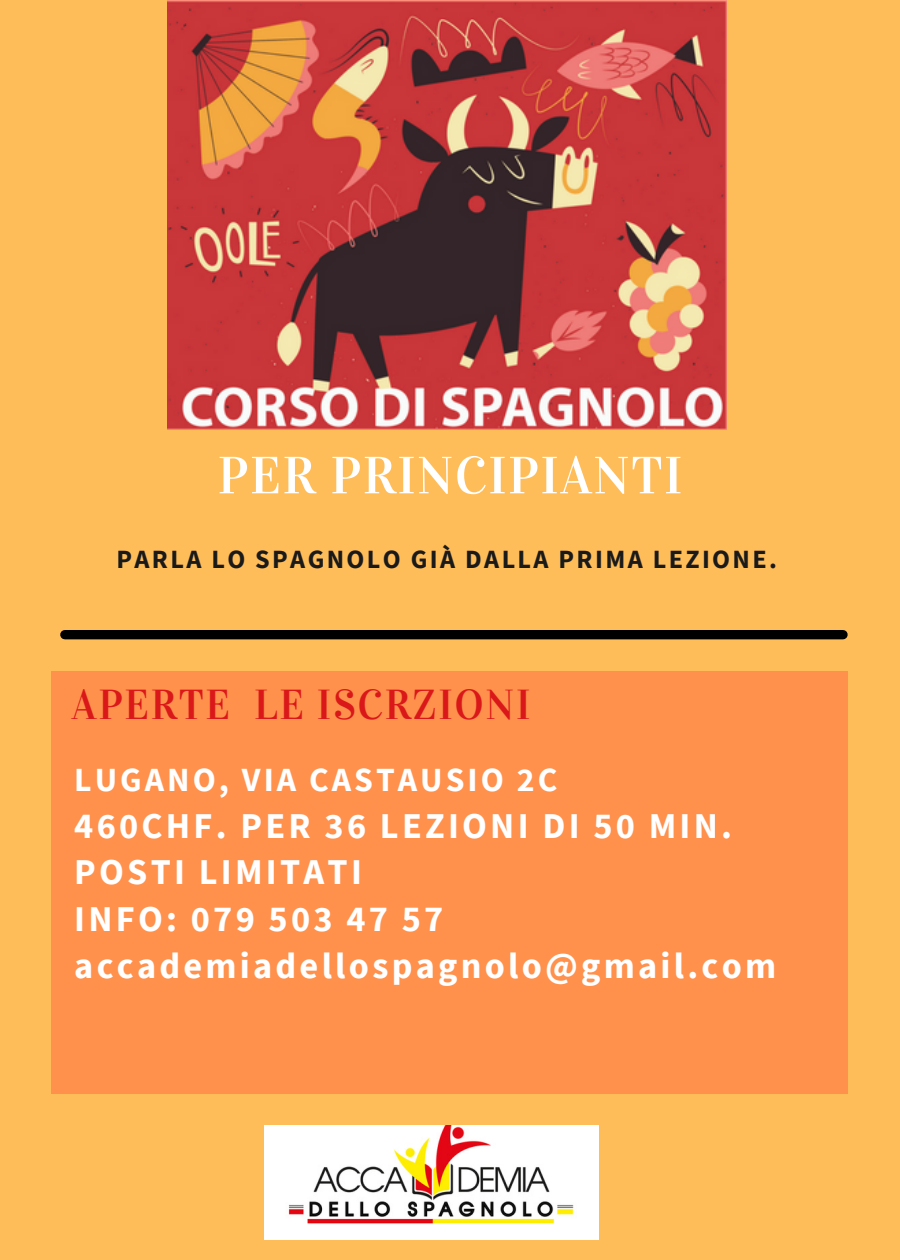
<style>
.page{position:relative;width:900px;height:1260px;background:#ffbd59}
.page>*{position:absolute;margin:0;border:0;box-sizing:border-box;transform-origin:0 0}
.t1{font:52.25px "Vidaloka";letter-spacing:.03em;color:#fff}
.t2{font:41.75px "Vidaloka";letter-spacing:.04em;color:#db1819}
.t3{font:700 36.25px "Source Sans Pro";letter-spacing:.09em;color:#fff}
.t4{font:700 33.75px "Source Sans Pro";letter-spacing:.09em;color:#fff}
.t5{font:700 26.25px "Source Sans Pro";letter-spacing:.09em;color:#1a1a1a}
</style>
<div class="page">
<div style="left:52px;top:671px;width:796px;height:423px;background:#ff914d"></div>
<img style="left:265px;top:1125px;width:333px;height:115px">
<div style="left:65px;top:630px;width:778px;height:9px;background:#000"></div>
<img style="left:167px;top:0;width:559px;height:429px">
<p class="t1" style="left:218px;top:444px;width:466px">PER PRINCIPIANTI</p>
<p class="t5" style="left:117px;top:543px;width:662px">PARLA LO SPAGNOLO GIÀ DALLA PRIMA LEZIONE.</p>
<p class="t2" style="left:71px;top:680px;width:461px">APERTE LE ISCRZIONI</p>
<p class="t4" style="left:74px;top:758px;width:485px">LUGANO, VIA CASTAUSIO 2C</p>
<p class="t3" style="left:74px;top:802px;width:659px">460CHF. PER 36 LEZIONI DI 50 MIN.</p>
<p class="t3" style="left:74px;top:849px;width:289px">POSTI LIMITATI</p>
<p class="t3" style="left:74px;top:896px;width:371px">INFO: 079 503 47 57</p>
<p class="t3" style="left:74px;top:943px;width:704px">accademiadellospagnolo@gmail.com</p>
</div>
